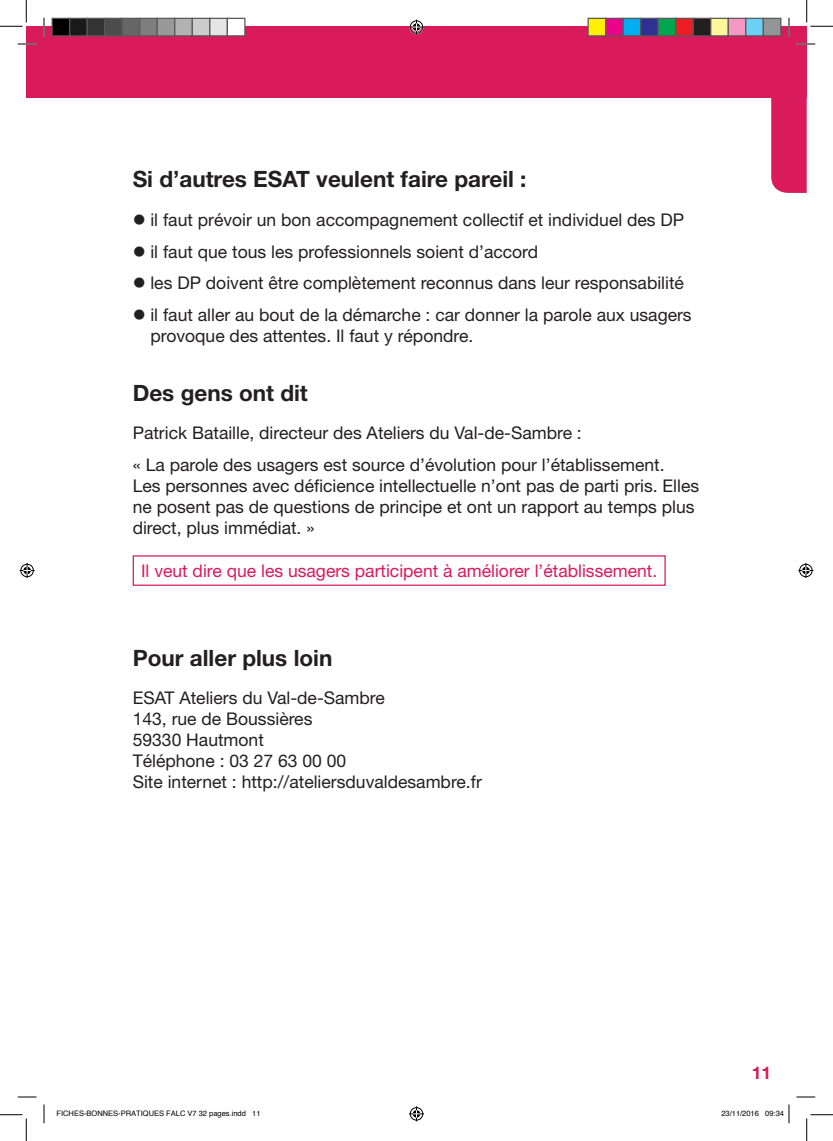
<style>
.page{position:relative;width:833px;height:1141px;background:#fff}
.page>*{position:absolute;margin:0;border:0;box-sizing:border-box;transform-origin:0 0}
.t1{font:700 22.5px "Helvetica Neue";color:#231f20}
.t2{font:17.5px/21px "Helvetica Neue";color:#231f20}
.t3{font:17.5px "Helvetica Neue";color:#d91a5b}
.t4{font:700 17.5px "Helvetica Neue";color:#d91a5b}
.t5{font:7.5px "Helvetica";color:#000}
</style>
<div class="page">
<div style="left:26px;top:26px;width:780px;height:72px;background:#d91a5b"></div>
<svg style="left:18px;top:43px;width:18px;height:2px"></svg>
<svg style="left:18px;top:1096px;width:18px;height:1px"></svg>
<svg style="left:796px;top:1096px;width:18px;height:1px"></svg>
<svg style="left:43px;top:18px;width:2px;height:18px"></svg>
<svg style="left:43px;top:1104px;width:2px;height:19px"></svg>
<svg style="left:0;top:0;width:27px;height:27px"></svg>
<svg style="left:0;top:1114px;width:27px;height:26px"></svg>
<svg style="left:770px;top:0;width:61px;height:193px"></svg>
<svg style="left:806px;top:1114px;width:25px;height:26px"></svg>
<svg style="left:409px;top:20px;width:15px;height:15px"></svg>
<svg style="left:409px;top:1106px;width:15px;height:15px"></svg>
<svg style="left:20px;top:563px;width:15px;height:15px"></svg>
<svg style="left:798px;top:563px;width:14px;height:15px"></svg>
<div style="left:52px;top:18px;width:18px;height:18px;background:#000"></div>
<div style="left:51px;top:18px;width:19px;height:18px;border:1px solid #595959"></div>
<div style="left:70px;top:18px;width:17px;height:18px;background:#191919"></div>
<div style="left:69px;top:18px;width:19px;height:18px;border:1px solid #595959"></div>
<div style="left:87px;top:18px;width:18px;height:18px;background:#333"></div>
<div style="left:86px;top:18px;width:19px;height:18px;border:1px solid #595959"></div>
<div style="left:105px;top:18px;width:17px;height:18px;background:#4c4c4c"></div>
<div style="left:104px;top:18px;width:19px;height:18px;border:1px solid #595959"></div>
<div style="left:122px;top:18px;width:18px;height:18px;background:#666"></div>
<div style="left:121px;top:18px;width:19px;height:18px;border:1px solid #595959"></div>
<div style="left:140px;top:18px;width:17px;height:18px;background:#7f7f7f"></div>
<div style="left:139px;top:18px;width:19px;height:18px;border:1px solid #595959"></div>
<div style="left:157px;top:18px;width:18px;height:18px;background:#999"></div>
<div style="left:156px;top:18px;width:19px;height:18px;border:1px solid #595959"></div>
<div style="left:175px;top:18px;width:17px;height:18px;background:#b2b2b2"></div>
<div style="left:174px;top:18px;width:19px;height:18px;border:1px solid #595959"></div>
<div style="left:192px;top:18px;width:18px;height:18px;background:#ccc"></div>
<div style="left:191px;top:18px;width:19px;height:18px;border:1px solid #595959"></div>
<div style="left:210px;top:18px;width:17px;height:18px;background:#e5e5e5"></div>
<div style="left:209px;top:18px;width:19px;height:18px;border:1px solid #595959"></div>
<div style="left:227px;top:18px;width:18px;height:18px;background:#fff"></div>
<div style="left:226px;top:18px;width:19px;height:18px;border:1px solid #595959"></div>
<div style="left:587px;top:18px;width:18px;height:18px;background:#fff101"></div>
<div style="left:587px;top:18px;width:19px;height:18px;border:1px solid #595959"></div>
<div style="left:605px;top:18px;width:17px;height:18px;background:#ed028c"></div>
<div style="left:604px;top:18px;width:19px;height:18px;border:1px solid #595959"></div>
<div style="left:622px;top:18px;width:18px;height:18px;background:#00aeef"></div>
<div style="left:622px;top:18px;width:19px;height:18px;border:1px solid #595959"></div>
<div style="left:640px;top:18px;width:17px;height:18px;background:#2e3092"></div>
<div style="left:639px;top:18px;width:19px;height:18px;border:1px solid #595959"></div>
<div style="left:657px;top:18px;width:18px;height:18px;background:#00a54f"></div>
<div style="left:657px;top:18px;width:19px;height:18px;border:1px solid #595959"></div>
<div style="left:675px;top:18px;width:17px;height:18px;background:#ee1d23"></div>
<div style="left:674px;top:18px;width:19px;height:18px;border:1px solid #595959"></div>
<div style="left:692px;top:18px;width:18px;height:18px;background:#231f20"></div>
<div style="left:692px;top:18px;width:19px;height:18px;border:1px solid #595959"></div>
<div style="left:710px;top:18px;width:17px;height:18px;background:#fff79a"></div>
<div style="left:709px;top:18px;width:19px;height:18px;border:1px solid #595959"></div>
<div style="left:727px;top:18px;width:18px;height:18px;background:#f499c2"></div>
<div style="left:727px;top:18px;width:19px;height:18px;border:1px solid #595959"></div>
<div style="left:745px;top:18px;width:17px;height:18px;background:#6bcff6"></div>
<div style="left:744px;top:18px;width:19px;height:18px;border:1px solid #595959"></div>
<div style="left:762px;top:18px;width:18px;height:18px;background:#939598"></div>
<div style="left:762px;top:18px;width:19px;height:18px;border:1px solid #595959"></div>
<svg style="left:788px;top:1104px;width:1px;height:19px"></svg>
<p class="t1" style="left:133px;top:165px;width:395px">Si d’autres ESAT veulent faire pareil :</p>
<p class="t2" style="left:150px;top:204px;width:542px;line-height:31.6px">il faut prévoir un bon accompagnement collectif et individuel des DP il faut que tous les professionnels soient d’accord<br>les DP doivent être complètement reconnus dans leur responsabilité il faut aller au bout de la démarche : car donner la parole aux usagers</p>
<p class="t2" style="left:150px;top:325px;width:324px">provoque des attentes. Il faut y répondre.</p>
<p class="t1" style="left:133px;top:378px;width:177px">Des gens ont dit</p>
<p class="t2" style="left:133px;top:417px;width:533px;line-height:31.6px">Patrick Bataille, directeur des Ateliers du Val-de-Sambre :<br>« La parole des usagers est source d’évolution pour l’établissement.</p>
<p class="t2" style="left:133px;top:475px;width:567px">Les personnes avec déficience intellectuelle n’ont pas de parti pris. Elles ne posent pas de questions de principe et ont un rapport au temps plus direct, plus immédiat. »</p>
<p class="t3" style="left:141px;top:560px;width:517px">Il veut dire que les usagers participent à améliorer l’établissement.</p>
<p class="t1" style="left:133px;top:643px;width:201px">Pour aller plus loin</p>
<p class="t2" style="left:133px;top:687px;width:350px">ESAT Ateliers du Val-de-Sambre<br>143, rue de Boussières<br>59330 Hautmont<br>Téléphone : 03 27 63 00 00<br>Site internet : http://ateliersduvaldesambre.fr</p>
<p class="t4" style="left:751px;top:1062px;width:21px">11</p>
<p class="t5" style="left:56px;top:1109px;width:205px">FICHES-BONNES-PRATIQUES FALC V7 32 pages.indd 11</p>
<p class="t5" style="left:721px;top:1109px;width:64px">23/11/2016 09:34</p>
</div>
